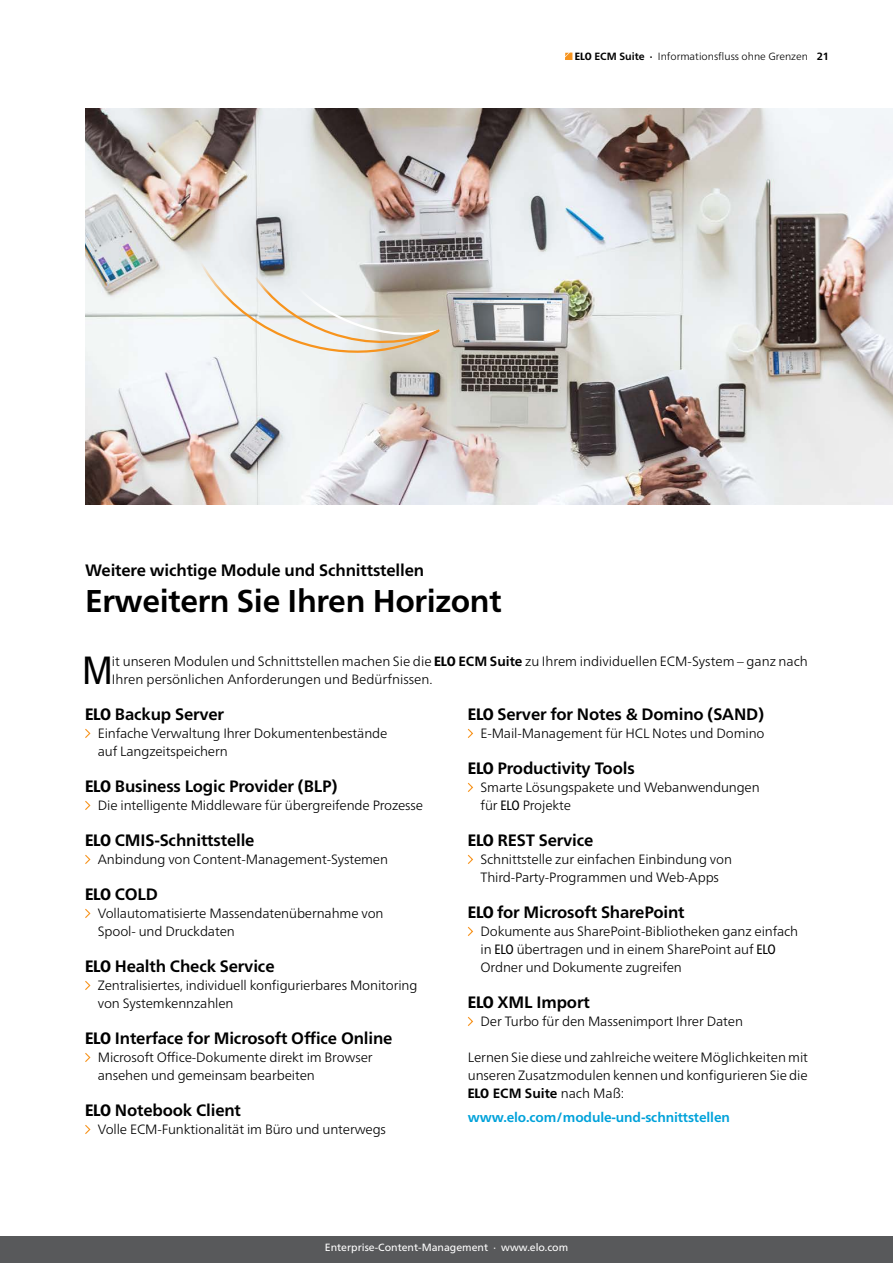
<style>
.page{position:relative;width:893px;height:1263px;background:#fff}
.page>*{position:absolute;margin:0;border:0;box-sizing:border-box;transform-origin:0 0}
.Fließtext_Content_9{font:condensed 39.3px "Frutiger Neue LTW1 G";color:#000}
.Headline_21_24{font:700 31.5px "Frutiger Neue LTW1 G";letter-spacing:-.01em;color:#000}
.Subheadline_11_12{font:700 16.5px "Frutiger Neue LTW1 G";letter-spacing:-.01em;color:#000}
.Aufzählung_9_12{font:300 13.5px/18px "Frutiger Neue LTW1 G";letter-spacing:-.01em;color:#000}
.Fließtext_Content_9-2{font:300 13.5px/18px "Frutiger Neue LTW1 G";color:#000}
.URL_Bold_9_12{font:700 13.5px "Frutiger Neue LTW1 G";letter-spacing:-.01em;color:#00a2da}
.t1{font:300 10.5px "Frutiger Neue LTW1 G";color:#000}
.t2{font:10.5px "Frutiger Neue LTW1 G";color:#fff}
.s1{font-weight:800;font-stretch:condensed}
.s2{font-weight:700}
.s3{font-weight:400;font-stretch:condensed}
</style>
<div class="page">
<img style="left:85px;top:108px;width:808px;height:396px">
<svg style="left:180px;top:186px;width:261px;height:173px"></svg>
<svg style="left:85px;top:728px;width:6px;height:10px"></svg>
<svg style="left:85px;top:800px;width:6px;height:10px"></svg>
<svg style="left:85px;top:854px;width:6px;height:10px"></svg>
<svg style="left:85px;top:908px;width:6px;height:10px"></svg>
<svg style="left:85px;top:981px;width:6px;height:9px"></svg>
<svg style="left:85px;top:1053px;width:6px;height:9px"></svg>
<svg style="left:85px;top:1125px;width:6px;height:9px"></svg>
<svg style="left:467px;top:728px;width:7px;height:10px"></svg>
<svg style="left:467px;top:782px;width:7px;height:10px"></svg>
<svg style="left:467px;top:854px;width:7px;height:10px"></svg>
<svg style="left:467px;top:926px;width:7px;height:10px"></svg>
<svg style="left:467px;top:1017px;width:7px;height:9px"></svg>
<svg style="left:565px;top:53px;width:7px;height:7px"></svg>
<div style="left:0;top:1236px;width:893px;height:27px;background:#58595b"></div>
<p class="t1" style="left:575px;top:50px;width:256px"><span class="s1">ELO</span> <span class="s2">ECM Suite ·</span> Informationsfluss ohne Grenzen <span class="s2">21</span></p>
<p class="Subheadline_11_12" style="left:85px;top:560px;width:341px">Weitere wichtige Module und Schnittstellen</p>
<p class="Headline_21_24" style="left:85px;top:582px;width:418px">Erweitern Sie Ihren Horizont</p>
<p class="Fließtext_Content_9" style="left:82px;top:647px;width:32px">M</p>
<p class="Fließtext_Content_9-2" style="left:112px;top:652px;width:697px">it unseren Modulen und Schnittstellen machen Sie die <span class="s1">ELO</span> <span class="s2">ECM Suite</span> zu Ihrem individuellen ECM-System – ganz nach<br>Ihren persönlichen Anforderungen und Bedürfnissen.</p>
<p class="Subheadline_11_12" style="left:85px;top:704px;width:141px"><span class="s1">ELO</span> Backup Server</p>
<p class="Aufzählung_9_12" style="left:98px;top:724px;width:291px">Einfache Verwaltung Ihrer Dokumentenbestände auf Langzeitspeichern</p>
<p class="Subheadline_11_12" style="left:85px;top:776px;width:254px"><span class="s1">ELO</span> Business Logic Provider (BLP)</p>
<p class="Aufzählung_9_12" style="left:98px;top:796px;width:327px">Die intelligente Middleware für übergreifende Prozesse</p>
<p class="Subheadline_11_12" style="left:85px;top:830px;width:171px"><span class="s1">ELO</span> CMIS-Schnittstelle</p>
<p class="Aufzählung_9_12" style="left:98px;top:850px;width:292px">Anbindung von Content-Management-Systemen</p>
<p class="Subheadline_11_12" style="left:85px;top:884px;width:74px"><span class="s1">ELO</span> COLD</p>
<p class="Aufzählung_9_12" style="left:98px;top:904px;width:287px">Vollautomatisierte Massendatenübernahme von<br>Spool- und Druckdaten</p>
<p class="Subheadline_11_12" style="left:85px;top:956px;width:191px"><span class="s1">ELO</span> Health Check Service</p>
<p class="Aufzählung_9_12" style="left:98px;top:976px;width:321px">Zentralisiertes, individuell konfigurierbares Monitoring von Systemkennzahlen</p>
<p class="Subheadline_11_12" style="left:85px;top:1028px;width:309px"><span class="s1">ELO</span> Interface for Microsoft Office Online</p>
<p class="Aufzählung_9_12" style="left:98px;top:1048px;width:276px">Microsoft Office-Dokumente direkt im Browser ansehen und gemeinsam bearbeiten</p>
<p class="Subheadline_11_12" style="left:85px;top:1100px;width:157px"><span class="s1">ELO</span> Notebook Client</p>
<p class="Aufzählung_9_12" style="left:98px;top:1120px;width:290px">Volle ECM-Funktionalität im Büro und unterwegs</p>
<p class="Subheadline_11_12" style="left:468px;top:704px;width:298px"><span class="s1">ELO</span> Server for Notes &amp; Domino (SAND)</p>
<p class="Aufzählung_9_12" style="left:480px;top:724px;width:286px">E-Mail-Management für HCL Notes und Domino</p>
<p class="Subheadline_11_12" style="left:468px;top:758px;width:168px"><span class="s1">ELO</span> Productivity Tools</p>
<p class="Aufzählung_9_12" style="left:480px;top:778px;width:281px">Smarte Lösungspakete und Webanwendungen für <span class="s3">ELO</span> Projekte</p>
<p class="Subheadline_11_12" style="left:468px;top:830px;width:127px"><span class="s1">ELO</span> REST Service</p>
<p class="Aufzählung_9_12" style="left:480px;top:850px;width:253px">Schnittstelle zur einfachen Einbindung von<br>Third-Party-Programmen und Web-Apps</p>
<p class="Subheadline_11_12" style="left:468px;top:902px;width:218px"><span class="s1">ELO</span> for Microsoft SharePoint</p>
<p class="Aufzählung_9_12" style="left:480px;top:922px;width:319px">Dokumente aus SharePoint-Bibliotheken ganz einfach in <span class="s3">ELO</span> übertragen und in einem SharePoint auf <span class="s3">ELO<br></span>Ordner und Dokumente zugreifen</p>
<p class="Subheadline_11_12" style="left:468px;top:992px;width:124px"><span class="s1">ELO</span> XML Import</p>
<p class="Aufzählung_9_12" style="left:480px;top:1012px;width:264px">Der Turbo für den Massenimport Ihrer Daten</p>
<p class="Fließtext_Content_9-2" style="left:468px;top:1048px;width:342px;text-align:justify">Lernen Sie diese und zahlreiche weitere Möglichkeiten mit unseren Zusatzmodulen kennen und konfigurieren Sie die <span class="s1">ELO</span> <span class="s2">ECM Suite</span> nach Maß:</p>
<p class="URL_Bold_9_12" style="left:468px;top:1109px;width:264px">www.elo.com/module-und-schnittstellen</p>
<p class="t2" style="left:325px;top:1241px;width:245px">Enterprise-Content-Management · www.elo.com</p>
</div>
